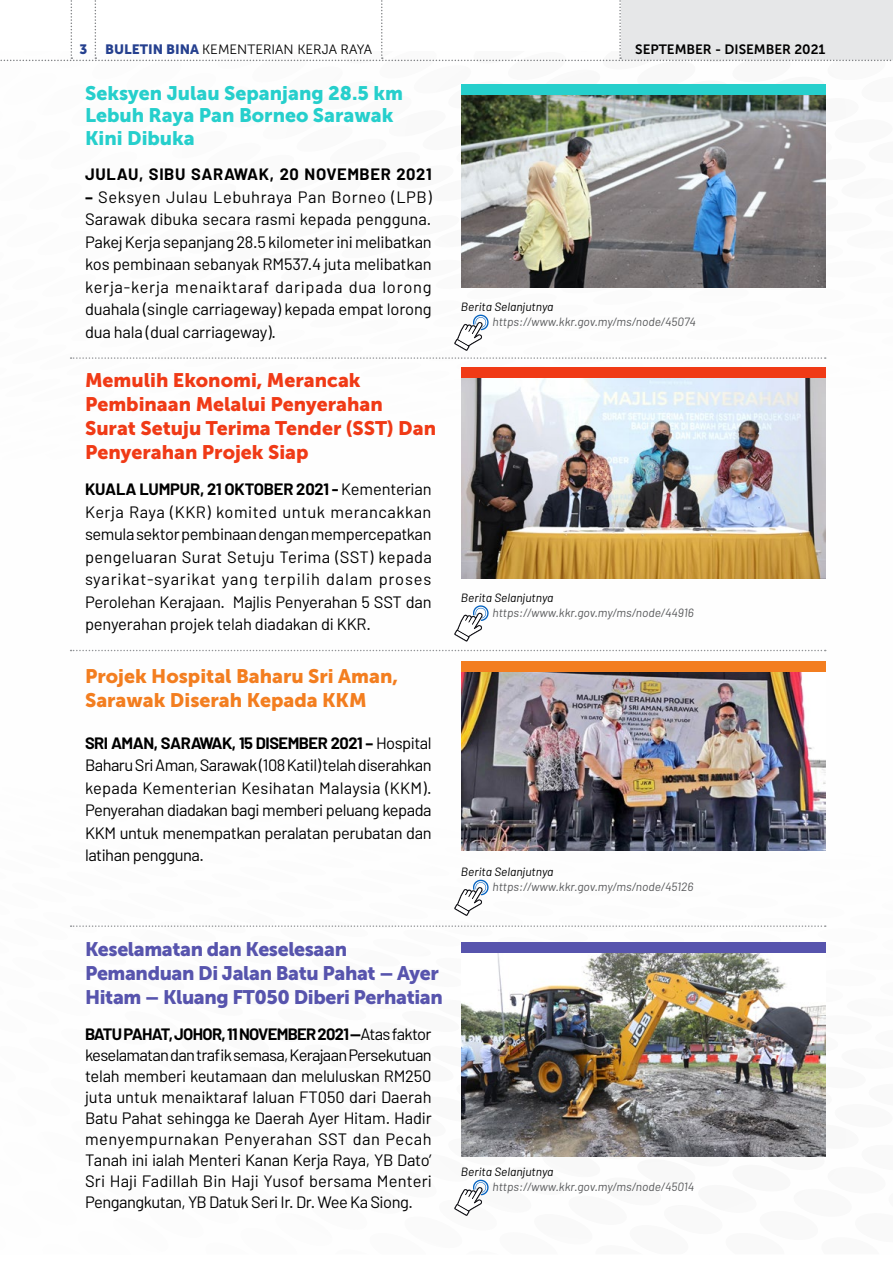
<style>
.page{position:relative;width:893px;height:1263px;background:#fff}
.page>*{position:absolute;margin:0;border:0;box-sizing:border-box;transform-origin:0 0}
.t1{font:19.5px/24px "Museo Sans 900";color:#f03a16}
.t2{font:19.5px/24px "Museo Sans 900";letter-spacing:-.02em;color:#5754ad}
.t3{font:19.5px/22.5px "Museo Sans 900";color:#26cfcc}
.t4{font:19.5px/24px "Museo Sans 900";color:#f37e20}
.t5{font:16.5px/22.5px "Barlow";letter-spacing:-.02em;color:#000;text-align:justify}
.t6{font:700 16.5px "Barlow";letter-spacing:.035em;color:#000}
.t7{font:13.5px "Museo Sans 300";color:#000}
.t8{font:13.5px "Museo Sans 700";color:#000}
.t9{font:13.5px "Museo Sans 900";color:#25408f}
.t10{font:italic 12px "Barlow";color:#58595b}
.t11{font:italic 12px "Barlow";color:#000}
.s1{font-family:"Museo Sans 900";color:#25408f}
.s2{font-weight:700}
</style>
<div class="page">
<svg style="left:71px;top:650px;width:755px;height:1px"></svg>
<svg style="left:0;top:0;width:893px;height:570px"></svg>
<svg style="left:454px;top:605px;width:35px;height:37px"></svg>
<img style="left:461px;top:95px;width:364px;height:193px">
<img style="left:461px;top:378px;width:364px;height:200px">
<img style="left:461px;top:672px;width:364px;height:179px">
<img style="left:461px;top:952px;width:364px;height:205px">
<div style="left:461px;top:85px;width:364px;height:10px;background:#26cfcc"></div>
<div style="left:461px;top:368px;width:364px;height:10px;background:#f03a16"></div>
<div style="left:461px;top:661px;width:364px;height:11px;background:#f37e20"></div>
<div style="left:461px;top:942px;width:364px;height:10px;background:#5754ad"></div>
<p class="t9" style="left:79px;top:41px;width:9px">3</p>
<p class="t7" style="left:105px;top:42px;width:268px"><span class="s1">BULETIN BINA</span> KEMENTERIAN KERJA RAYA</p>
<p class="t8" style="left:635px;top:41px;width:192px">SEPTEMBER - DISEMBER 2021</p>
<p class="t3" style="left:85px;top:82px;width:319px">Seksyen Julau Sepanjang 28.5 km<br>Lebuh Raya Pan Borneo Sarawak<br>Kini Dibuka</p>
<p class="t6" style="left:85px;top:164px;width:348px">JULAU, SIBU SARAWAK, 20 NOVEMBER 2021</p>
<p class="t5" style="left:85px;top:185px;width:348px"><span class="s2">–</span> Seksyen Julau Lebuhraya Pan Borneo (LPB)<br>Sarawak dibuka secara rasmi kepada pengguna.<br>Pakej Kerja sepanjang 28.5 kilometer ini melibatkan kos pembinaan sebanyak RM537.4 juta melibatkan kerja-kerja menaiktaraf daripada dua lorong duahala (single carriageway) kepada empat lorong dua hala (dual carriageway).</p>
<p class="t1" style="left:85px;top:368px;width:353px">Memulih Ekonomi, Merancak<br>Pembinaan Melalui Penyerahan<br>Surat Setuju Terima Tender (SST) Dan<br>Penyerahan Projek Siap</p>
<p class="t5" style="left:85px;top:478px;width:348px"><span class="s2">KUALA LUMPUR, 21 OKTOBER 2021 -</span> Kementerian Kerja Raya (KKR) komited untuk merancakkan semula sektor pembinaan dengan mempercepatkan pengeluaran Surat Setuju Terima (SST) kepada syarikat-syarikat yang terpilih dalam proses Perolehan Kerajaan. Majlis Penyerahan 5 SST dan penyerahan projek telah diadakan di KKR.</p>
<p class="t4" style="left:85px;top:664px;width:314px">Projek Hospital Baharu Sri Aman,<br>Sarawak Diserah Kepada KKM</p>
<p class="t5" style="left:85px;top:731px;width:348px"><span class="s2">SRI AMAN, SARAWAK, 15 DISEMBER 2021 –</span> Hospital Baharu Sri Aman, Sarawak (108 Katil) telah diserahkan kepada Kementerian Kesihatan Malaysia (KKM).<br>Penyerahan diadakan bagi memberi peluang kepada KKM untuk menempatkan peralatan perubatan dan latihan pengguna.</p>
<p class="t2" style="left:85px;top:937px;width:359px">Keselamatan dan Keselesaan<br>Pemanduan Di Jalan Batu Pahat – Ayer<br>Hitam – Kluang FT050 Diberi Perhatian</p>
<p class="t5" style="left:85px;top:1023px;width:348px;line-height:21px"><span class="s2">BATU PAHAT, JOHOR, 11 NOVEMBER 2021 —</span>Atas faktor keselamatan dan trafik semasa, Kerajaan Persekutuan telah memberi keutamaan dan meluluskan RM250 juta untuk menaiktaraf laluan FT050 dari Daerah Batu Pahat sehingga ke Daerah Ayer Hitam. Hadir menyempurnakan Penyerahan SST dan Pecah Tanah ini ialah Menteri Kanan Kerja Raya, YB Dato’ Sri Haji Fadillah Bin Haji Yusof bersama Menteri Pengangkutan, YB Datuk Seri Ir. Dr. Wee Ka Siong.</p>
<p class="t11" style="left:461px;top:299px;width:94px">Berita Selanjutnya</p>
<p class="t10" style="left:492px;top:314px;width:205px">https://www.kkr.gov.my/ms/node/45074</p>
<p class="t11" style="left:461px;top:590px;width:94px">Berita Selanjutnya</p>
<p class="t10" style="left:492px;top:605px;width:203px">https://www.kkr.gov.my/ms/node/44916</p>
<p class="t11" style="left:461px;top:864px;width:94px">Berita Selanjutnya</p>
<p class="t10" style="left:492px;top:879px;width:202px">https://www.kkr.gov.my/ms/node/45126</p>
<p class="t11" style="left:461px;top:1164px;width:94px">Berita Selanjutnya</p>
<p class="t10" style="left:492px;top:1179px;width:203px">https://www.kkr.gov.my/ms/node/45014</p>
</div>
